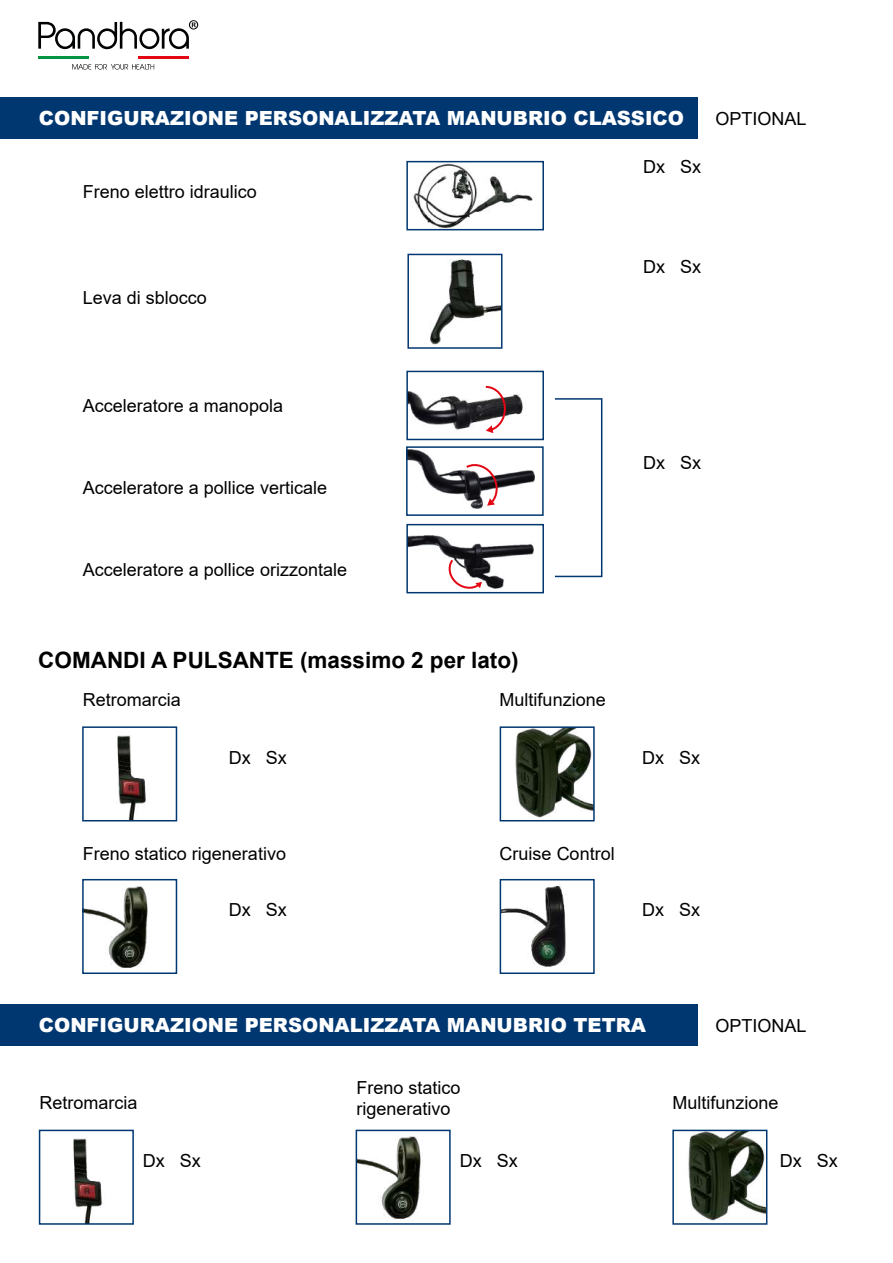
<style>
.page{position:relative;width:893px;height:1263px;background:#fff}
.page>*{position:absolute;margin:0;border:0;box-sizing:border-box;transform-origin:0 0}
.t1{font:700 22.5px "Arial";color:#000}
.t2{font:900 19.5px "Arial";color:#fff}
.t3{font:18px/21.6px "Arial";color:#000}
</style>
<div class="page">
<hr style="left:38px;top:56px;width:51px;height:2px;background:#009641">
<hr style="left:139px;top:56px;width:50px;height:2px;background:#e30613">
<svg style="left:72px;top:64px;width:82px;height:6px"></svg>
<svg style="left:38px;top:20px;width:160px;height:29px"></svg>
<div style="left:0;top:98px;width:697px;height:41px;background:#003770"></div>
<div style="left:0;top:1005px;width:697px;height:41px;background:#003770"></div>
<img style="left:413px;top:164px;width:120px;height:63px">
<div style="left:406px;top:161px;width:138px;height:69px;border:2px solid #003770"></div>
<img style="left:409px;top:391px;width:114px;height:39px">
<div style="left:406px;top:371px;width:138px;height:69px;border:2px solid #003770"></div>
<img style="left:409px;top:536px;width:124px;height:52px">
<div style="left:406px;top:524px;width:138px;height:69px;border:2px solid #003770"></div>
<img style="left:409px;top:449px;width:126px;height:60px">
<div style="left:406px;top:446px;width:138px;height:70px;border:2px solid #003770"></div>
<div style="left:554px;top:398px;width:48px;height:179px;border:2px solid #003770"></div>
<svg style="left:484px;top:385px;width:23px;height:48px"></svg>
<svg style="left:447px;top:557px;width:35px;height:34px"></svg>
<svg style="left:464px;top:462px;width:37px;height:44px"></svg>
<img style="left:117px;top:735px;width:31px;height:83px">
<div style="left:82px;top:726px;width:95px;height:95px;border:2px solid #003770"></div>
<img style="left:85px;top:886px;width:63px;height:82px">
<div style="left:82px;top:879px;width:95px;height:95px;border:2px solid #003770"></div>
<img style="left:515px;top:729px;width:77px;height:89px">
<div style="left:500px;top:726px;width:95px;height:95px;border:2px solid #003770"></div>
<img style="left:503px;top:885px;width:64px;height:82px">
<div style="left:500px;top:879px;width:95px;height:95px;border:2px solid #003770"></div>
<img style="left:430px;top:259px;width:69px;height:86px">
<div style="left:407px;top:254px;width:95px;height:95px;border:2px solid #003770"></div>
<img style="left:688px;top:1133px;width:76px;height:88px">
<div style="left:672px;top:1130px;width:95px;height:95px;border:2px solid #003770"></div>
<img style="left:73px;top:1138px;width:31px;height:84px">
<div style="left:39px;top:1130px;width:95px;height:95px;border:2px solid #003770"></div>
<img style="left:359px;top:1136px;width:62px;height:84px">
<div style="left:356px;top:1130px;width:95px;height:95px;border:2px solid #003770"></div>
<p class="t2" style="left:39px;top:104px;width:646px">CONFIGURAZIONE PERSONALIZZATA MANUBRIO CLASSICO</p>
<p class="t3" style="left:83px;top:181px;width:176px">Freno elettro idraulico</p>
<p class="t3" style="left:643px;top:155px;width:60px">Dx Sx</p>
<p class="t3" style="left:715px;top:108px;width:93px">OPTIONAL</p>
<p class="t3" style="left:83px;top:287px;width:126px">Leva di sblocco</p>
<p class="t3" style="left:643px;top:256px;width:60px">Dx Sx</p>
<p class="t3" style="left:83px;top:395px;width:202px">Acceleratore a manopola</p>
<p class="t3" style="left:83px;top:477px;width:246px">Acceleratore a pollice verticale</p>
<p class="t3" style="left:83px;top:559px;width:266px">Acceleratore a pollice orizzontale</p>
<p class="t1" style="left:38px;top:645px;width:482px">COMANDI A PULSANTE (massimo 2 per lato)</p>
<p class="t3" style="left:83px;top:688px;width:100px">Retromarcia</p>
<p class="t3" style="left:500px;top:688px;width:108px">Multifunzione</p>
<p class="t3" style="left:229px;top:746px;width:60px">Dx Sx</p>
<p class="t3" style="left:643px;top:452px;width:60px">Dx Sx</p>
<p class="t3" style="left:642px;top:746px;width:60px">Dx Sx</p>
<p class="t3" style="left:83px;top:843px;width:205px">Freno statico rigenerativo</p>
<p class="t3" style="left:500px;top:843px;width:117px">Cruise Control</p>
<p class="t3" style="left:229px;top:899px;width:60px">Dx Sx</p>
<p class="t3" style="left:642px;top:899px;width:60px">Dx Sx</p>
<p class="t2" style="left:39px;top:1011px;width:609px">CONFIGURAZIONE PERSONALIZZATA MANUBRIO TETRA</p>
<p class="t3" style="left:715px;top:1014px;width:93px">OPTIONAL</p>
<p class="t3" style="left:40px;top:1092px;width:100px">Retromarcia</p>
<p class="t3" style="left:143px;top:1150px;width:60px">Dx Sx</p>
<p class="t3" style="left:356px;top:1076px;width:106px">Freno statico rigenerativo</p>
<p class="t3" style="left:460px;top:1150px;width:60px">Dx Sx</p>
<p class="t3" style="left:672px;top:1092px;width:108px">Multifunzione</p>
<p class="t3" style="left:780px;top:1150px;width:60px">Dx Sx</p>
</div>
